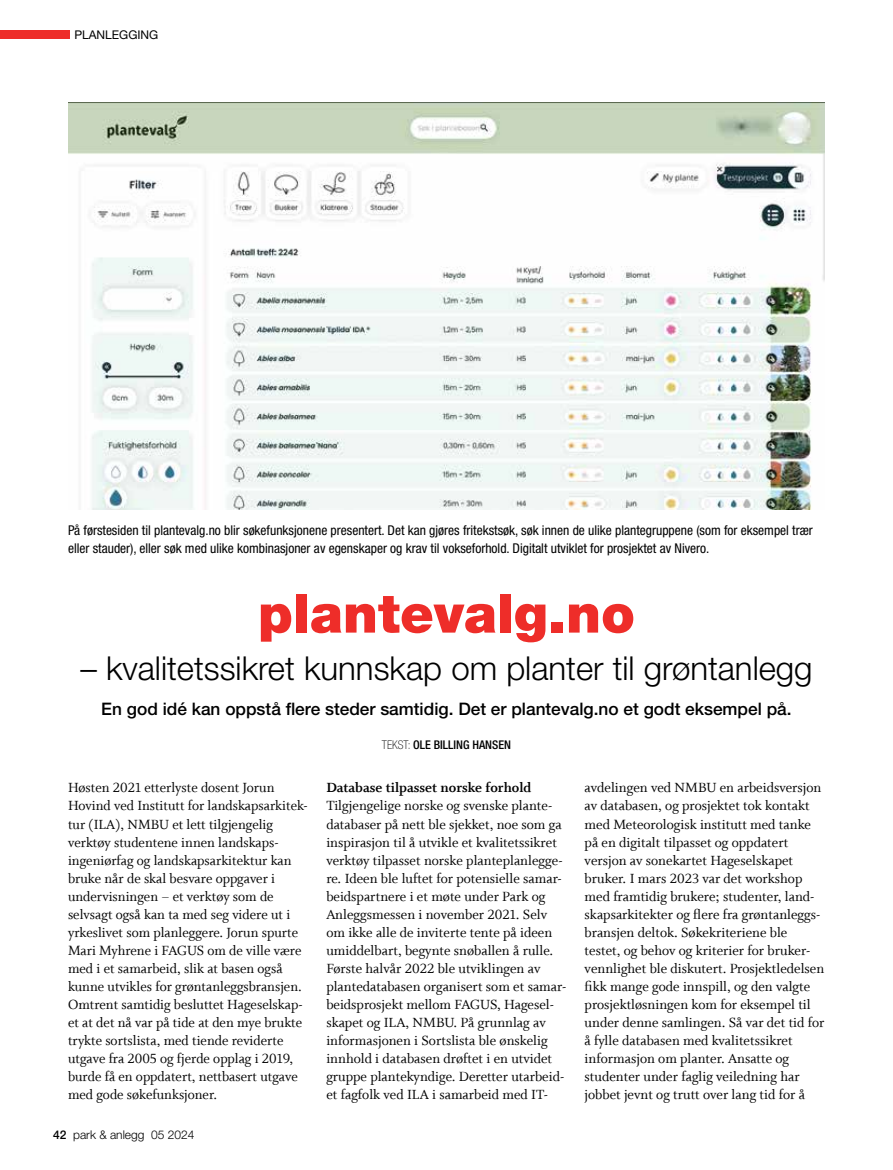
<style>
.page{position:relative;width:893px;height:1170px;background:#fff}
.page>*{position:absolute;margin:0;border:0;box-sizing:border-box;transform-origin:0 0}
.t1{font:900 54px "Helvetica Neue LT Std";color:#ee2d29}
.t2{font:300 33px "Helvetica Neue LT Std";color:#000}
.t3{font:500 17.25px "Helvetica Neue LT Std";color:#000}
.t4{font:15px/18px "Whitman Roman LF";color:#000}
.t5{font:15px "Whitman Bold Os F";color:#000}
.t6{font:condensed 13.5px/18px "Helvetica Neue LT Std";color:#000}
.t7{font:500 condensed 12px "Helvetica Neue LT Std";color:#000}
.t8{font:300 12px "Helvetica Neue LT Std";color:#000}
.t9{font:12px "Helvetica Neue LT Std";color:#000}
.s1{font-weight:100}
.s2{font-weight:500}
</style>
<div class="page">
<div style="left:0;top:30px;width:69px;height:9px;background:#ee2d29"></div>
<img style="left:68px;top:102px;width:757px;height:407px">
<p class="t9" style="left:74px;top:28px;width:85px">PLANLEGGING</p>
<p class="t6" style="left:68px;top:521px;width:746px">På førstesiden til plantevalg.no blir søkefunksjonene presentert. Det kan gjøres fritekstsøk, søk innen de ulike plantegruppene (som for eksempel trær eller stauder), eller søk med ulike kombinasjoner av egenskaper og krav til vokseforhold. Digitalt utviklet for prosjektet av Nivero.</p>
<h1 class="t1" style="left:258px;top:581px;width:379px">plantevalg.no</h1>
<h2 class="t2" style="left:80px;top:648px;width:734px">– kvalitetssikret kunnskap om planter til grøntanlegg</h2>
<p class="t3" style="left:101px;top:698px;width:692px">En god idé kan oppstå flere steder samtidig. Det er plantevalg.no et godt eksempel på.</p>
<p class="t7" style="left:382px;top:737px;width:131px"><span class="s1">TEKST:</span> OLE BILLING HANSEN</p>
<p class="t4" style="left:68px;top:779px;width:241px">Høsten 2021 etterlyste dosent Jorun Hovind ved Institutt for landskapsarkitek&shy;tur (ILA), NMBU et lett tilgjengelig verktøy studentene innen landskaps&shy;ingeniørfag og landskapsarkitektur kan bruke når de skal besvare oppgaver i undervisningen – et verktøy som de selvsagt også kan ta med seg videre ut i yrkeslivet som planleggere. Jorun spurte Mari Myhrene i FAGUS om de ville være med i et samarbeid, slik at basen også kunne utvikles for grøntanleggsbransjen.<br>Omtrent samtidig besluttet Hageselskap&shy;et at det nå var på tide at den mye brukte trykte sortslista, med tiende reviderte utgave fra 2005 og fjerde opplag i 2019, burde få en oppdatert, nettbasert utgave med gode søkefunksjoner.</p>
<p class="t8" style="left:53px;top:1127px;width:143px"><span class="s2">42</span> park &amp; anlegg 05 2024</p>
<p class="t5" style="left:326px;top:779px;width:207px">Database tilpasset norske forhold</p>
<p class="t4" style="left:326px;top:797px;width:241px">Tilgjengelige norske og svenske plante&shy;databaser på nett ble sjekket, noe som ga inspirasjon til å utvikle et kvalitetssikret verktøy tilpasset norske planteplanlegge&shy;re. Ideen ble luftet for potensielle samar&shy;beidspartnere i et møte under Park og Anleggsmessen i november 2021. Selv om ikke alle de inviterte tente på ideen umiddelbart, begynte snøballen å rulle.<br>Første halvår 2022 ble utviklingen av plantedatabasen organisert som et samar&shy;beidsprosjekt mellom FAGUS, Hagesel&shy;skapet og ILA, NMBU. På grunnlag av informasjonen i Sortslista ble ønskelig innhold i databasen drøftet i en utvidet gruppe plantekyndige. Deretter utarbeid&shy;et fagfolk ved ILA i samarbeid med IT-</p>
<p class="t4" style="left:585px;top:779px;width:241px">avdelingen ved NMBU en arbeidsversjon av databasen, og prosjektet tok kontakt med Meteorologisk institutt med tanke på en digitalt tilpasset og oppdatert versjon av sonekartet Hageselskapet bruker. I mars 2023 var det workshop med framtidig brukere; studenter, land&shy;skapsarkitekter og flere fra grøntanleggs&shy;bransjen deltok. Søkekriteriene ble testet, og behov og kriterier for bruker&shy;vennlighet ble diskutert. Prosjektledelsen fikk mange gode innspill, og den valgte prosjektløsningen kom for eksempel til under denne samlingen. Så var det tid for å fylle databasen med kvalitetssikret informasjon om planter. Ansatte og studenter under faglig veiledning har jobbet jevnt og trutt over lang tid for å</p>
</div>
